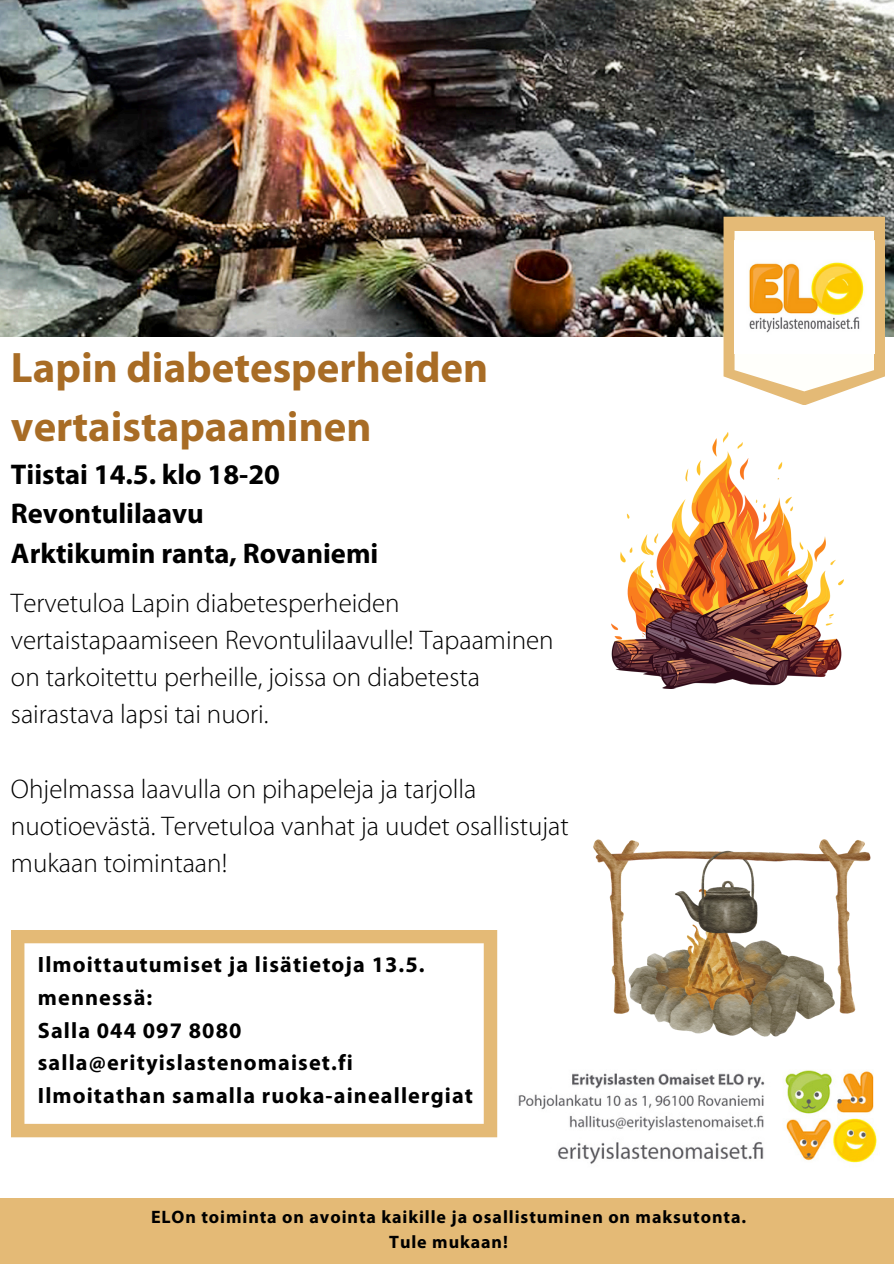
<style>
.page{position:relative;width:894px;height:1264px;background:#fff}
.page>*{position:absolute;margin:0;border:0;box-sizing:border-box;transform-origin:0 0}
.t1{font:700 42.75px/59.7px "Myriad Pro";color:#a86c25}
.t2{font:700 28.5px/39.3px "Myriad Pro";color:#000}
.t3{font:300 27px/37.2px "Myriad Pro";color:#000}
.t4{font:700 22.2px/32.7px "Myriad Pro";letter-spacing:.05em;color:#000}
.t5{font:700 18px "Myriad Pro";letter-spacing:.05em;color:#000}
</style>
<div class="page">
<div style="left:0;top:1198px;width:893px;height:65px;background:#e4ba76"></div>
<svg style="left:11px;top:930px;width:486px;height:207px"></svg>
<img style="left:0;top:0;width:893px;height:336px">
<svg style="left:723px;top:217px;width:161px;height:188px"></svg>
<img style="left:734px;top:241px;width:139px;height:112px">
<img style="left:518px;top:1070px;width:359px;height:94px">
<img style="left:593px;top:839px;width:277px;height:197px">
<img style="left:611px;top:432px;width:231px;height:256px">
<h4 class="t1" style="left:11px;top:341px;width:478px">Lapin diabetesperheiden vertaistapaaminen</h4>
<p class="t2" style="left:11px;top:457px;width:369px">Tiistai 14.5. klo 18-20<br>Revontulilaavu<br>Arktikumin ranta, Rovaniemi</p>
<h3 class="t3" style="left:11px;top:586px;width:544px">Tervetuloa Lapin diabetesperheiden vertaistapaamiseen Revontulilaavulle! Tapaaminen on tarkoitettu perheille, joissa on diabetesta sairastava lapsi tai nuori.</h3>
<p class="t3" style="left:11px;top:772px;width:559px">Ohjelmassa laavulla on pihapeleja ja tarjolla nuotioevästä. Tervetuloa vanhat ja uudet osallistujat mukaan toimintaan!</p>
<h3 class="t4" style="left:38px;top:950px;width:436px">Ilmoittautumiset ja lisätietoja 13.5. mennessä:<br>Salla 044 097 8080 salla@erityislastenomaiset.fi<br>Ilmoitathan samalla ruoka-aineallergiat</h3>
<p class="t5" style="left:151px;top:1209px;width:596px">ELOn toiminta on avointa kaikille ja osallistuminen on maksutonta.</p>
<p class="t5" style="left:389px;top:1234px;width:120px">Tule mukaan!</p>
</div>
